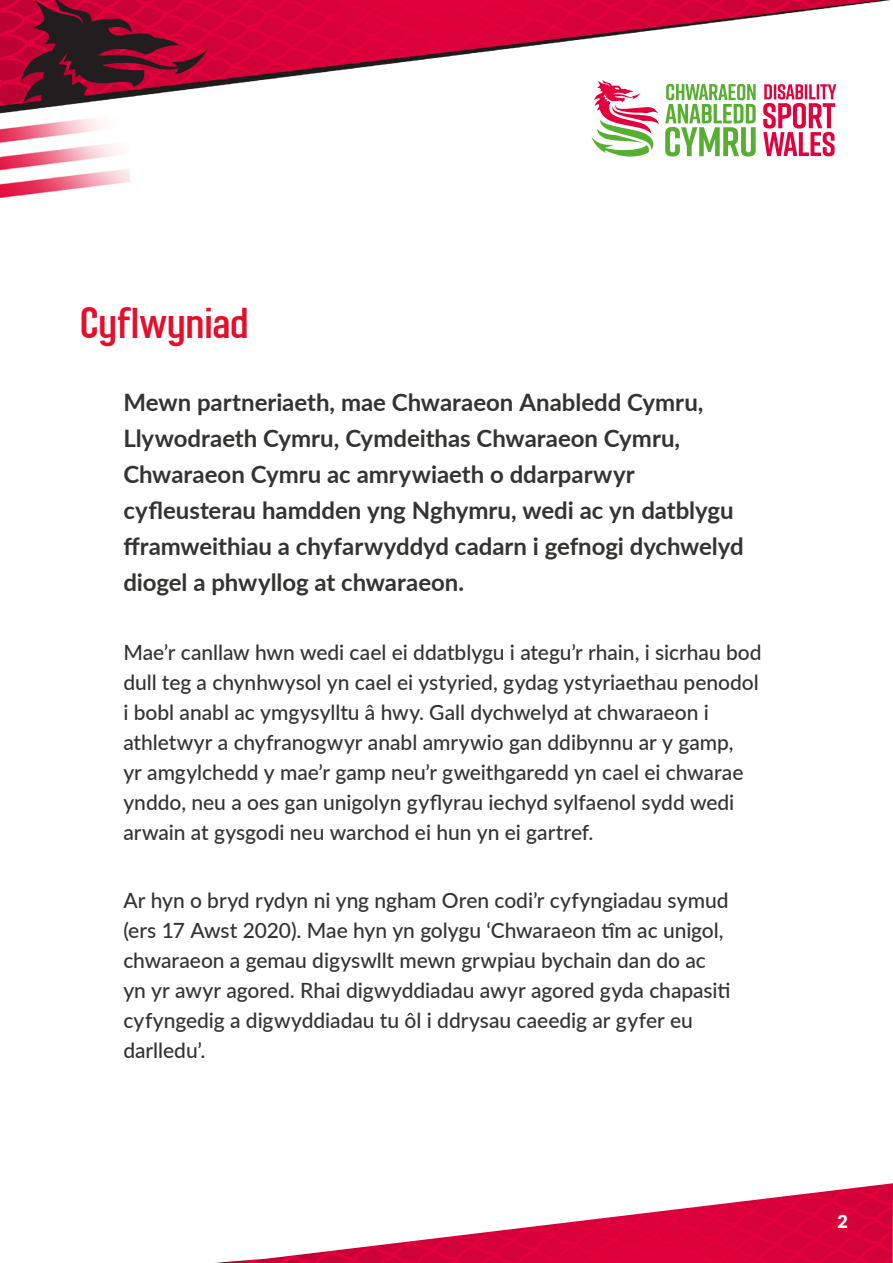
<style>
.page{position:relative;width:893px;height:1263px;background:#fff}
.page>*{position:absolute;margin:0;border:0;box-sizing:border-box;transform-origin:0 0}
.Paragraph_Style_1{font:43.95px "Infour";letter-spacing:-.005em;color:#e30f2b}
.Paragraph_Style_1-2{font:700 24px/36px "Lato";color:#333332}
.Paragraph_Style_1-3{font:500 21px/30px "Lato";color:#333332}
.t1{font:900 18px "Lato";color:#fff}
</style>
<div class="page">
<img style="left:0;top:0;width:891px;height:199px">
<svg style="left:665px;top:84px;width:91px;height:73px"></svg>
<svg style="left:763px;top:84px;width:73px;height:72px"></svg>
<svg style="left:591px;top:80px;width:68px;height:77px"></svg>
<img style="left:216px;top:1183px;width:677px;height:80px">
<p class="Paragraph_Style_1" style="left:81px;top:291px;width:170px">Cyflwyniad</p>
<p class="Paragraph_Style_1-2" style="left:123px;top:383px;width:622px">Mewn partneriaeth, mae Chwaraeon Anabledd Cymru, Llywodraeth Cymru, Cymdeithas Chwaraeon Cymru, Chwaraeon Cymru ac amrywiaeth o ddarparwyr cyfleusterau hamdden yng Nghymru, wedi ac yn datblygu fframweithiau a chyfarwyddyd cadarn i gefnogi dychwelyd diogel a phwyllog at chwaraeon.</p>
<p class="Paragraph_Style_1-3" style="left:123px;top:636px;width:640px">Mae’r canllaw hwn wedi cael ei ddatblygu i ategu’r rhain, i sicrhau bod dull teg a chynhwysol yn cael ei ystyried, gydag ystyriaethau penodol i bobl anabl ac ymgysylltu â hwy. Gall dychwelyd at chwaraeon i athletwyr a chyfranogwyr anabl amrywio gan ddibynnu ar y gamp,<br>yr amgylchedd y mae’r gamp neu’r gweithgaredd yn cael ei chwarae ynddo, neu a oes gan unigolyn gyflyrau iechyd sylfaenol sydd wedi arwain at gysgodi neu warchod ei hun yn ei gartref.</p>
<p class="Paragraph_Style_1-3" style="left:123px;top:885px;width:609px">Ar hyn o bryd rydyn ni yng ngham Oren codi’r cyfyngiadau symud (ers 17 Awst 2020). Mae hyn yn golygu ‘Chwaraeon tîm ac unigol, chwaraeon a gemau digyswllt mewn grwpiau bychain dan do ac yn yr awyr agored. Rhai digwyddiadau awyr agored gyda chapasiti cyfyngedig a digwyddiadau tu ôl i ddrysau caeedig ar gyfer eu darlledu’.</p>
<p class="t1" style="left:838px;top:1208px;width:12px">2</p>
</div>
